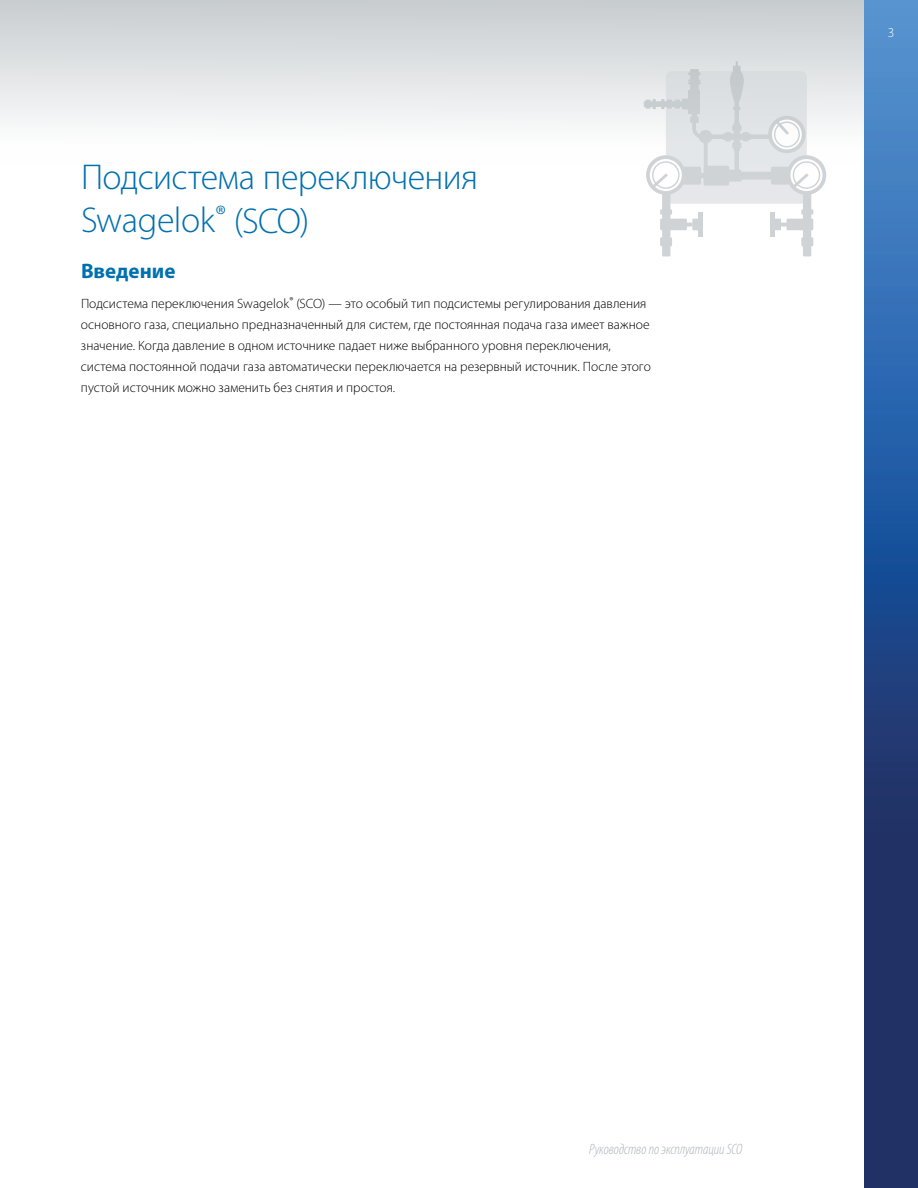
<style>
.page{position:relative;width:918px;height:1188px;background:#fff}
.page>*{position:absolute;margin:0;border:0;box-sizing:border-box;transform-origin:0 0}
.t1{font:300 36px/43.5px "Myriad Pro";letter-spacing:-.015em;color:#0070af}
.t2{font:700 21px "Myriad Pro";color:#0070af}
.t3{font:italic 300 condensed 15px "Myriad Pro";letter-spacing:-.005em;color:#acb4ba}
.t4{font:300 13.5px/21px "Myriad Pro";color:#000}
.t5{font:300 13.5px "Myriad Pro";color:#fff}
</style>
<div class="page">
<div style="left:0;top:0;width:864px;height:166px;background:linear-gradient(to bottom,#c8cccf,#fff)"></div>
<img style="left:864px;top:0;width:54px;height:1188px">
<div style="left:666px;top:71px;width:141px;height:133px;background:#e1e4e6;border-radius:6px"></div>
<svg style="left:789px;top:157px;width:35px;height:36px"></svg>
<div style="left:787px;top:155px;width:39px;height:40px;border:4px solid #b0b7bb;border-radius:50%"></div>
<svg style="left:793px;top:162px;width:27px;height:26px"></svg>
<div style="left:793px;top:161px;width:27px;height:28px;border:1px solid #b0b7bb;border-radius:50%"></div>
<svg style="left:790px;top:170px;width:22px;height:20px"></svg>
<svg style="left:648px;top:157px;width:36px;height:36px"></svg>
<div style="left:646px;top:155px;width:40px;height:40px;border:4px solid #b0b7bb;border-radius:50%"></div>
<svg style="left:653px;top:162px;width:26px;height:26px"></svg>
<div style="left:652px;top:161px;width:28px;height:28px;border:1px solid #b0b7bb;border-radius:50%"></div>
<svg style="left:650px;top:170px;width:21px;height:20px"></svg>
<svg style="left:770px;top:118px;width:34px;height:33px"></svg>
<div style="left:768px;top:116px;width:38px;height:37px;border:4px solid #b0b7bb;border-radius:50%"></div>
<div style="left:775px;top:122px;width:24px;height:25px;background:#fff;border-radius:50%"></div>
<div style="left:774px;top:122px;width:26px;height:25px;border:1px solid #b0b7bb;border-radius:50%"></div>
<svg style="left:772px;top:117px;width:20px;height:21px"></svg>
<div style="left:803px;top:193px;width:8px;height:63px;background:#cfd3d6"></div>
<div style="left:801px;top:237px;width:12px;height:9px;background:#cfd3d6"></div>
<div style="left:801px;top:209px;width:12px;height:5px;background:#cfd3d6"></div>
<div style="left:787px;top:219px;width:26px;height:11px;background:#cfd3d6"></div>
<div style="left:774px;top:219px;width:7px;height:11px;background:#cfd3d6"></div>
<svg style="left:781px;top:223px;width:6px;height:3px"></svg>
<hr style="left:771px;top:212px;width:4px;height:25px;background:#cfd3d6">
<div style="left:662px;top:193px;width:8px;height:63px;background:#cfd3d6"></div>
<div style="left:660px;top:237px;width:12px;height:9px;background:#cfd3d6"></div>
<div style="left:660px;top:209px;width:12px;height:5px;background:#cfd3d6"></div>
<div style="left:660px;top:219px;width:27px;height:11px;background:#cfd3d6"></div>
<div style="left:692px;top:219px;width:7px;height:11px;background:#cfd3d6"></div>
<svg style="left:687px;top:223px;width:5px;height:3px"></svg>
<hr style="left:699px;top:212px;width:4px;height:25px;background:#cfd3d6">
<div style="left:682px;top:167px;width:19px;height:18px;background:#cfd3d6;border-radius:2px"></div>
<div style="left:771px;top:167px;width:19px;height:18px;background:#cfd3d6;border-radius:2px"></div>
<div style="left:723px;top:170px;width:19px;height:12px;background:#cfd3d6;border-radius:2px"></div>
<div style="left:704px;top:166px;width:25px;height:20px;background:#cfd3d6;border-radius:2px"></div>
<div style="left:740px;top:172px;width:34px;height:8px;background:#cfd3d6;border-radius:2px"></div>
<div style="left:698px;top:173px;width:8px;height:5px;background:#cfd3d6;border-radius:2px"></div>
<div style="left:644px;top:101px;width:40px;height:6px;background:#c8cdd0"></div>
<div style="left:646px;top:100px;width:5px;height:9px;background:#c8cdd0"></div>
<div style="left:667px;top:100px;width:5px;height:9px;background:#c8cdd0"></div>
<div style="left:675px;top:100px;width:5px;height:9px;background:#c8cdd0"></div>
<svg style="left:653px;top:99px;width:11px;height:10px"></svg>
<div style="left:690px;top:69px;width:9px;height:23px;background:#c5cacd"></div>
<svg style="left:688px;top:72px;width:13px;height:12px"></svg>
<div style="left:682px;top:99px;width:10px;height:10px;background:#c8cdd0"></div>
<div style="left:689px;top:90px;width:11px;height:24px;background:#c8cdcf"></div>
<div style="left:709px;top:134px;width:62px;height:5px;background:#cdd1d4"></div>
<svg style="left:690px;top:114px;width:10px;height:26px"></svg>
<hr style="left:735px;top:100px;width:4px;height:71px;background:#cbcfd2">
<hr style="left:704px;top:141px;width:4px;height:26px;background:#cfd3d5">
<svg style="left:730px;top:61px;width:14px;height:40px"></svg>
<div style="left:699px;top:130px;width:13px;height:13px;background:#cdd1d4;border-radius:50%"></div>
<div style="left:734px;top:123px;width:6px;height:28px;background:#ced2d4"></div>
<div style="left:732px;top:143px;width:9px;height:5px;background:#ced3d5"></div>
<div style="left:732px;top:125px;width:9px;height:6px;background:#ccd0d3"></div>
<div style="left:723px;top:134px;width:28px;height:6px;background:#cdd1d4"></div>
<div style="left:725px;top:132px;width:6px;height:9px;background:#cdd1d4"></div>
<div style="left:743px;top:132px;width:5px;height:9px;background:#cdd1d4"></div>
<h1 class="t1" style="left:81px;top:155px;width:399px">Подсистема переключения<br>Swagelok<sup>®</sup> (SCO)</h1>
<h2 class="t2" style="left:81px;top:257px;width:96px">Введение</h2>
<p class="t4" style="left:81px;top:292px;width:571px">Подсистема переключения Swagelok<sup>®</sup> (SCO) — это особый тип подсистемы регулирования давления основного газа, специально предназначенный для систем, где постоянная подача газа имеет важное значение. Когда давление в одном источнике падает ниже выбранного уровня переключения, система постоянной подачи газа автоматически переключается на резервный источник. После этого пустой источник можно заменить без снятия и простоя.</p>
<p class="t5" style="left:888px;top:25px;width:8px">3</p>
<p class="t3" style="left:589px;top:1141px;width:155px">Руководство по эксплуатации SCO</p>
</div>
